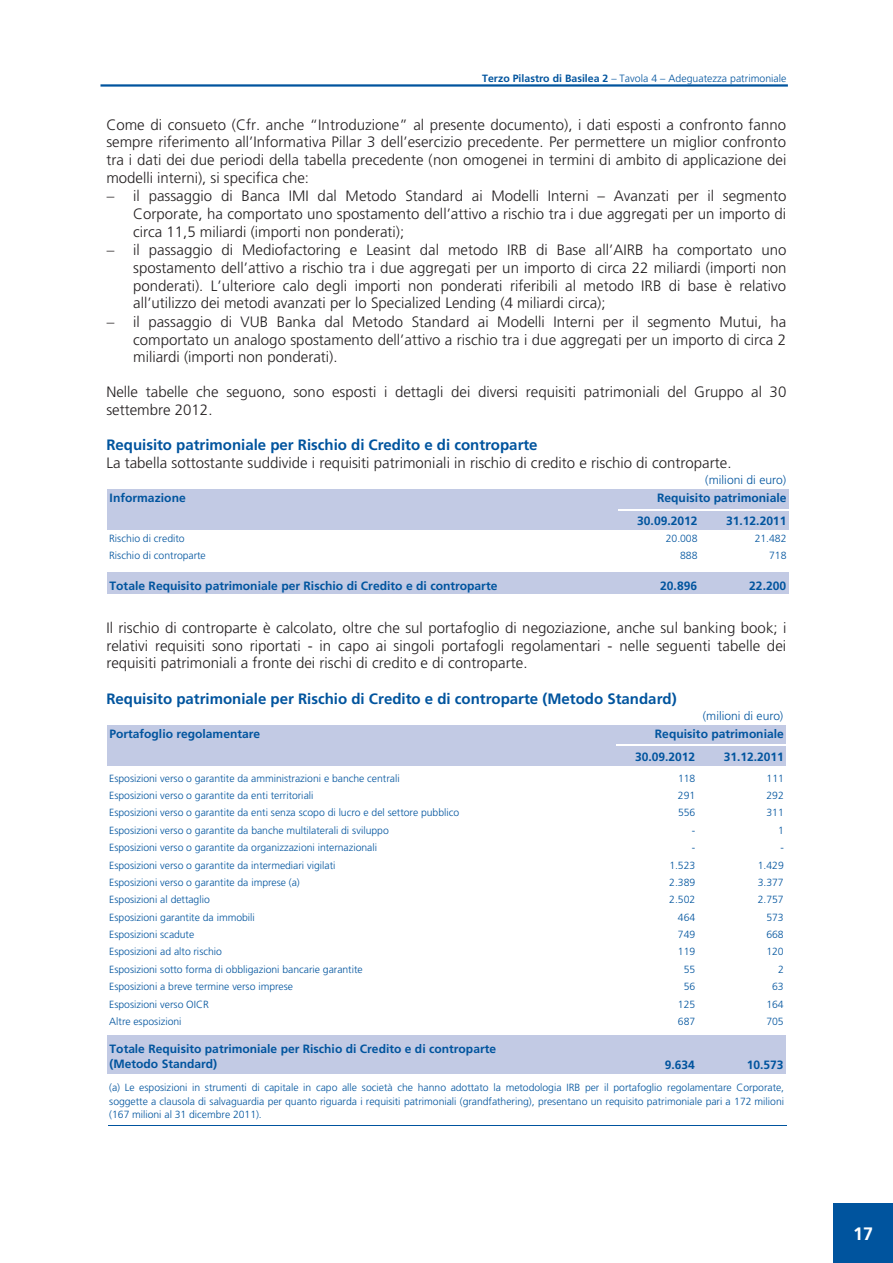
<style>
.page{position:relative;width:893px;height:1263px;background:#fff}
.page>*{position:absolute;margin:0;border:0;box-sizing:border-box;transform-origin:0 0}
.t1{font:700 18px "Frutiger";color:#fff}
.t2{font:300 15px/17.5px "Frutiger LT";color:#231f20;text-align:justify}
.t3{font:700 15px "Frutiger LT";color:#00549e}
.t4{font:700 12px/15.8px "Frutiger LT";color:#00549e}
.t5{font:300 12px "Frutiger LT";color:#00549e}
.t6{font:300 10.5px "Frutiger LT";color:#00549e}
.t7{font:300 10.35px/13.6px "Frutiger LT";letter-spacing:-.005em;color:#00549e;text-align:justify}
.s1{font-weight:700}
</style>
<div class="page">
<hr style="left:100px;top:84px;width:688px;height:3px;background:#00549e">
<div style="left:108px;top:490px;width:681px;height:40px;background:#c2cae4"></div>
<div style="left:108px;top:572px;width:681px;height:22px;background:#c2cae4"></div>
<hr style="left:618px;top:509px;width:171px;height:1px;background:#fff">
<div style="left:108px;top:726px;width:678px;height:40px;background:#c2cae4"></div>
<div style="left:108px;top:1035px;width:678px;height:38px;background:#c2cae4"></div>
<hr style="left:616px;top:744px;width:170px;height:1px;background:#fff">
<hr style="left:108px;top:1124px;width:678px;height:1px;background:#00549e">
<div style="left:833px;top:1203px;width:60px;height:60px;background:#00549e"></div>
<p class="t6" style="left:482px;top:74px;width:306px"><span class="s1">Terzo Pilastro di Basilea 2</span> – Tavola 4 – Adeguatezza patrimoniale</p>
<p class="t2" style="left:106px;top:117px;width:682px">Come di consueto (Cfr. anche “Introduzione” al presente documento), i dati esposti a confronto fanno sempre riferimento all’Informativa Pillar 3 dell’esercizio precedente. Per permettere un miglior confronto tra i dati dei due periodi della tabella precedente (non omogenei in termini di ambito di applicazione dei modelli interni), si specifica che:</p>
<p class="t2" style="left:133px;top:189px;width:655px">il passaggio di Banca IMI dal Metodo Standard ai Modelli Interni – Avanzati per il segmento Corporate, ha comportato uno spostamento dell’attivo a rischio tra i due aggregati per un importo di circa 11,5 miliardi (importi non ponderati);</p>
<p class="t2" style="left:133px;top:243px;width:655px">il passaggio di Mediofactoring e Leasint dal metodo IRB di Base all’AIRB ha comportato uno spostamento dell’attivo a rischio tra i due aggregati per un importo di circa 22 miliardi (importi non ponderati). L’ulteriore calo degli importi non ponderati riferibili al metodo IRB di base è relativo all’utilizzo dei metodi avanzati per lo Specialized Lending (4 miliardi circa);</p>
<p class="t2" style="left:133px;top:314px;width:655px">il passaggio di VUB Banka dal Metodo Standard ai Modelli Interni per il segmento Mutui, ha comportato un analogo spostamento dell’attivo a rischio tra i due aggregati per un importo di circa 2 miliardi (importi non ponderati).</p>
<p class="t2" style="left:106px;top:384px;width:681px">Nelle tabelle che seguono, sono esposti i dettagli dei diversi requisiti patrimoniali del Gruppo al 30 settembre 2012.</p>
<p class="t3" style="left:106px;top:439px;width:433px">Requisito patrimoniale per Rischio di Credito e di controparte</p>
<p class="t2" style="left:106px;top:455px;width:627px">La tabella sottostante suddivide i requisiti patrimoniali in rischio di credito e rischio di controparte.</p>
<p class="t5" style="left:705px;top:475px;width:82px">(milioni di euro)</p>
<p class="t4" style="left:110px;top:491px;width:78px">Informazione</p>
<p class="t4" style="left:637px;top:514px;width:62px">30.09.2012</p>
<p class="t4" style="left:726px;top:514px;width:62px">31.12.2011</p>
<p class="t7" style="left:109px;top:532px;width:77px">Rischio di credito</p>
<p class="t7" style="left:666px;top:532px;width:33px">20.008</p>
<p class="t7" style="left:755px;top:532px;width:33px">21.482</p>
<p class="t7" style="left:109px;top:550px;width:98px">Rischio di controparte</p>
<p class="t7" style="left:680px;top:550px;width:19px">888</p>
<p class="t7" style="left:769px;top:550px;width:19px">718</p>
<p class="t4" style="left:110px;top:579px;width:389px">Totale Requisito patrimoniale per Rischio di Credito e di controparte</p>
<p class="t4" style="left:660px;top:579px;width:38px">20.896</p>
<p class="t4" style="left:749px;top:579px;width:38px">22.200</p>
<p class="t4" style="left:657px;top:491px;width:131px">Requisito patrimoniale</p>
<p class="t2" style="left:106px;top:621px;width:682px">Il rischio di controparte è calcolato, oltre che sul portafoglio di negoziazione, anche sul banking book; i relativi requisiti sono riportati - in capo ai singoli portafogli regolamentari - nelle seguenti tabelle dei requisiti patrimoniali a fronte dei rischi di credito e di controparte.</p>
<p class="t3" style="left:106px;top:693px;width:572px">Requisito patrimoniale per Rischio di Credito e di controparte (Metodo Standard)</p>
<p class="t5" style="left:703px;top:711px;width:82px">(milioni di euro)</p>
<p class="t4" style="left:110px;top:727px;width:152px">Portafoglio regolamentare</p>
<p class="t4" style="left:635px;top:750px;width:62px">30.09.2012</p>
<p class="t4" style="left:724px;top:750px;width:62px">31.12.2011</p>
<p class="t7" style="left:109px;top:772px;width:292px">Esposizioni verso o garantite da amministrazioni e banche centrali</p>
<p class="t7" style="left:678px;top:772px;width:19px">118</p>
<p class="t7" style="left:767px;top:772px;width:19px">111</p>
<p class="t7" style="left:109px;top:789px;width:206px">Esposizioni verso o garantite da enti territoriali</p>
<p class="t7" style="left:678px;top:789px;width:19px">291</p>
<p class="t7" style="left:766px;top:789px;width:19px">292</p>
<p class="t7" style="left:109px;top:807px;width:351px">Esposizioni verso o garantite da enti senza scopo di lucro e del settore pubblico</p>
<p class="t7" style="left:678px;top:807px;width:19px">556</p>
<p class="t7" style="left:766px;top:807px;width:19px">311</p>
<p class="t7" style="left:109px;top:824px;width:281px">Esposizioni verso o garantite da banche multilaterali di sviluppo</p>
<p class="t7" style="left:692px;top:824px;width:5px">-</p>
<p class="t7" style="left:778px;top:824px;width:7px">1</p>
<p class="t7" style="left:109px;top:841px;width:269px">Esposizioni verso o garantite da organizzazioni internazionali</p>
<p class="t7" style="left:692px;top:841px;width:5px">-</p>
<p class="t7" style="left:780px;top:841px;width:5px">-</p>
<p class="t7" style="left:109px;top:859px;width:228px">Esposizioni verso o garantite da intermediari vigilati</p>
<p class="t7" style="left:669px;top:859px;width:27px">1.523</p>
<p class="t7" style="left:758px;top:859px;width:27px">1.429</p>
<p class="t7" style="left:109px;top:876px;width:192px">Esposizioni verso o garantite da imprese (a)</p>
<p class="t7" style="left:669px;top:876px;width:27px">2.389</p>
<p class="t7" style="left:758px;top:876px;width:27px">3.377</p>
<p class="t7" style="left:109px;top:894px;width:102px">Esposizioni al dettaglio</p>
<p class="t7" style="left:669px;top:894px;width:27px">2.502</p>
<p class="t7" style="left:758px;top:894px;width:27px">2.757</p>
<p class="t7" style="left:109px;top:911px;width:147px">Esposizioni garantite da immobili</p>
<p class="t7" style="left:678px;top:911px;width:19px">464</p>
<p class="t7" style="left:766px;top:911px;width:19px">573</p>
<p class="t7" style="left:109px;top:928px;width:87px">Esposizioni scadute</p>
<p class="t7" style="left:678px;top:928px;width:19px">749</p>
<p class="t7" style="left:766px;top:928px;width:19px">668</p>
<p class="t7" style="left:109px;top:946px;width:114px">Esposizioni ad alto rischio</p>
<p class="t7" style="left:678px;top:946px;width:19px">119</p>
<p class="t7" style="left:766px;top:946px;width:19px">120</p>
<p class="t7" style="left:109px;top:963px;width:255px">Esposizioni sotto forma di obbligazioni bancarie garantite</p>
<p class="t7" style="left:684px;top:963px;width:13px">55</p>
<p class="t7" style="left:778px;top:963px;width:7px">2</p>
<p class="t7" style="left:109px;top:980px;width:185px">Esposizioni a breve termine verso imprese</p>
<p class="t7" style="left:684px;top:980px;width:13px">56</p>
<p class="t7" style="left:772px;top:980px;width:13px">63</p>
<p class="t7" style="left:109px;top:998px;width:101px">Esposizioni verso OICR</p>
<p class="t7" style="left:678px;top:998px;width:19px">125</p>
<p class="t7" style="left:766px;top:998px;width:19px">164</p>
<p class="t7" style="left:109px;top:1015px;width:74px">Altre esposizioni</p>
<p class="t7" style="left:678px;top:1015px;width:19px">687</p>
<p class="t7" style="left:766px;top:1015px;width:19px">705</p>
<p class="t4" style="left:110px;top:1042px;width:388px">Totale Requisito patrimoniale per Rischio di Credito e di controparte (Metodo Standard)</p>
<p class="t4" style="left:655px;top:727px;width:130px">Requisito patrimoniale</p>
<p class="t4" style="left:665px;top:1058px;width:32px">9.634</p>
<p class="t4" style="left:747px;top:1058px;width:38px">10.573</p>
<p class="t7" style="left:109px;top:1081px;width:676px">(a) Le esposizioni in strumenti di capitale in capo alle società che hanno adottato la metodologia IRB per il portafoglio regolamentare Corporate, soggette a clausola di salvaguardia per quanto riguarda i requisiti patrimoniali (grandfathering), presentano un requisito patrimoniale pari a 172 milioni (167 milioni al 31 dicembre 2011).</p>
<p class="t1" style="left:853px;top:1226px;width:22px">17</p>
</div>
